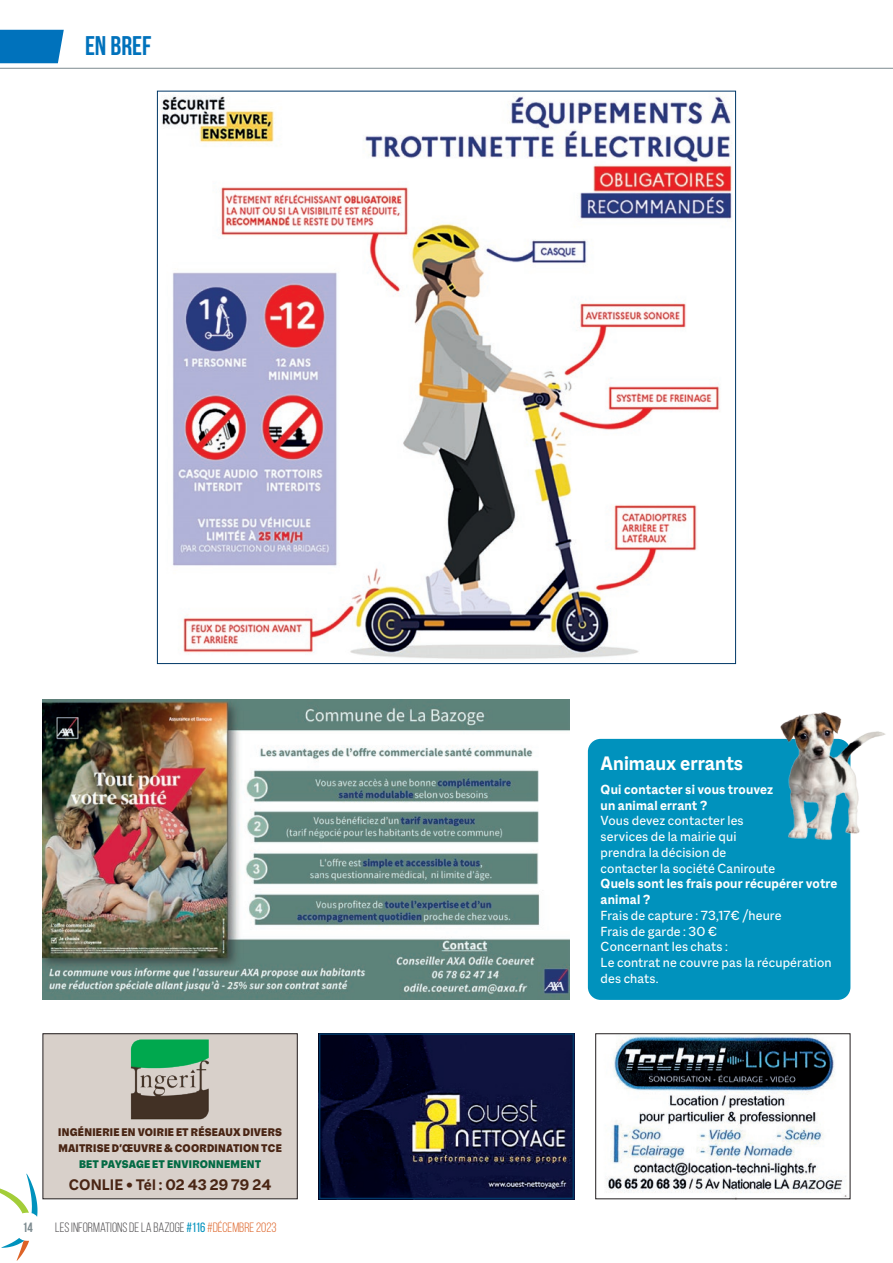
<style>
.page{position:relative;width:893px;height:1263px;background:#fff}
.page>*{position:absolute;margin:0;border:0;box-sizing:border-box;transform-origin:0 0}
.t1{font:700 27px "Bebas Neue";letter-spacing:-.005em;color:#0072bc}
.t2{font:700 21px "Macklin Sans";color:#fff}
.t3{font:700 16.5px "Macklin Sans";letter-spacing:.005em;color:#492514}
.t4{font:14.25px/15.8px "Macklin Sans";letter-spacing:.01em;color:#fff}
.t5{font:700 14.25px/15.8px "Macklin Sans";letter-spacing:.01em;color:#fff}
.t6{font:13.5px "Bebas Neue";color:#4d4b4d}
.t7{font:700 13.5px "Bebas Neue";color:#7d8b90}
.t8{font:900 12px/15.8px "Macklin Sans";letter-spacing:.02em;color:#492514}
.t9{font:900 12px "Macklin Sans";letter-spacing:.02em;color:#026a43}
.s1{color:#0092bd}
.s2{color:#dd6327}
</style>
<div class="page">
<hr style="left:0;top:68px;width:893px;height:1px;background:#7d8b90">
<svg style="left:0;top:1174px;width:37px;height:43px"></svg>
<svg style="left:1px;top:1238px;width:28px;height:23px"></svg>
<div style="left:0;top:30px;width:64px;height:33px;background:#0072bc"></div>
<img style="left:43px;top:700px;width:526px;height:300px">
<div style="left:588px;top:739px;width:262px;height:261px;background:#0092bd;border-radius:13px"></div>
<img style="left:161px;top:95px;width:571px;height:564px">
<img style="left:777px;top:712px;width:109px;height:136px">
<div style="left:43px;top:1034px;width:254px;height:165px;background:#d8d0ca"></div>
<img style="left:130px;top:1039px;width:79px;height:81px">
<div style="left:43px;top:1033px;width:255px;height:166px;border:1px solid #231f20"></div>
<img style="left:322px;top:1036px;width:249px;height:160px">
<div style="left:319px;top:1033px;width:255px;height:166px;border:2px solid #013867"></div>
<img style="left:607px;top:1035px;width:240px;height:162px">
<div style="left:595px;top:1033px;width:255px;height:166px;border:1px solid #231f20"></div>
<h1 class="t1" style="left:85px;top:31px;width:68px">EN BREF</h1>
<p class="t8" style="left:58px;top:1125px;width:225px">INGÉNIERIE EN VOIRIE ET RÉSEAUX DIVERS<br>MAITRISE D'ŒUVRE &amp; COORDINATION TCE</p>
<p class="t9" style="left:79px;top:1157px;width:184px">BET PAYSAGE ET ENVIRONNEMENT</p>
<p class="t3" style="left:69px;top:1175px;width:204px">CONLIE • Tél : 02 43 29 79 24</p>
<p class="t7" style="left:22px;top:1219px;width:12px">14</p>
<p class="t6" style="left:55px;top:1220px;width:223px">LES INFORMATIONS DE LA BAZOGE <span class="s1">#116</span> <span class="s2">#DÉCEMBRE 2023</span></p>
<h2 class="t2" style="left:601px;top:750px;width:144px">Animaux errants</h2>
<p class="t5" style="left:601px;top:781px;width:174px">Qui contacter si vous trouvez un animal errant ?</p>
<p class="t4" style="left:601px;top:813px;width:176px">Vous devez contacter les services de la mairie qui prendra la décision de contacter la société Caniroute</p>
<p class="t5" style="left:601px;top:876px;width:238px">Quels sont les frais pour récupérer votre animal ?</p>
<p class="t4" style="left:601px;top:907px;width:233px">Frais de capture : 73,17€ /heure<br>Frais de garde : 30 €<br>Concernant les chats :<br>Le contrat ne couvre pas la récupération des chats.</p>
</div>
